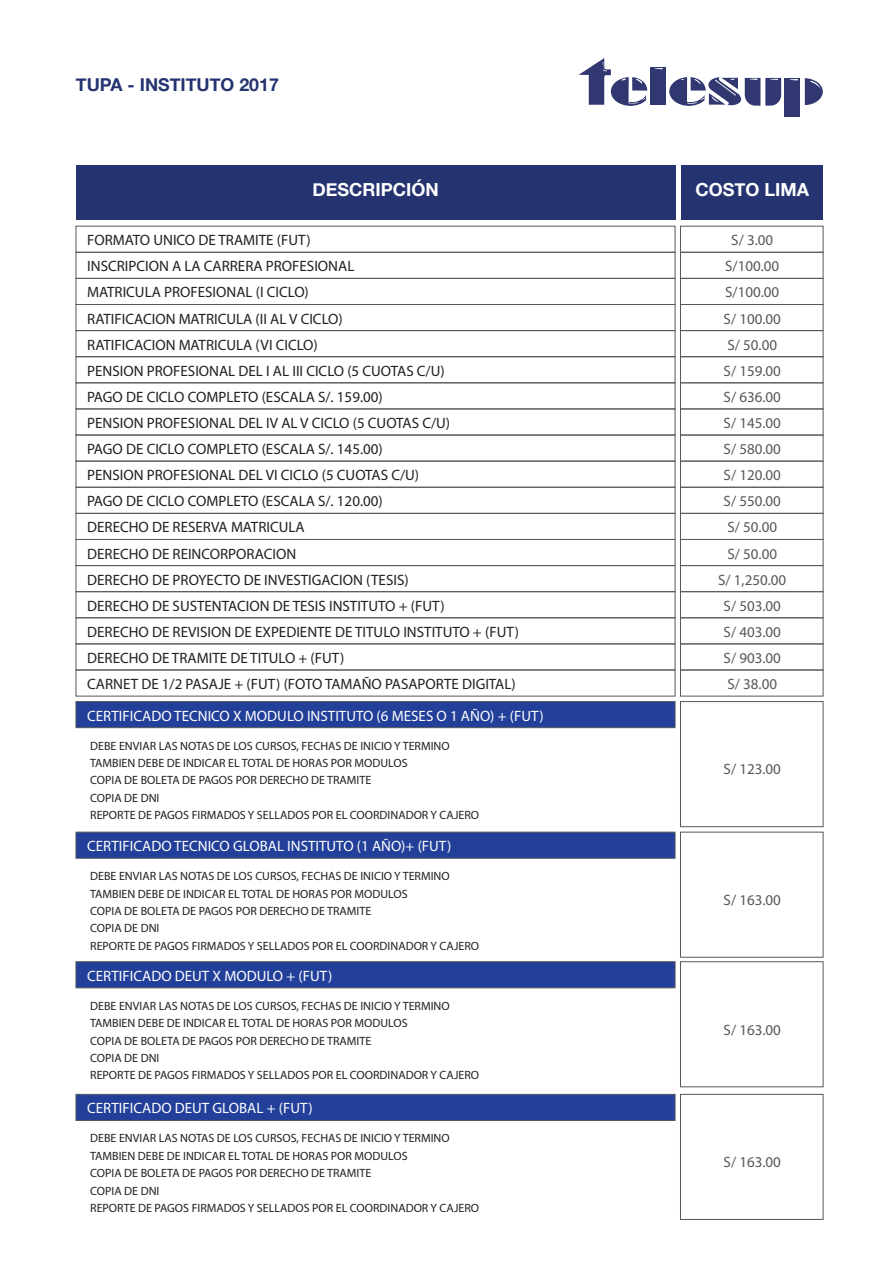
<style>
.page{position:relative;width:893px;height:1263px;background:#fff}
.page>*{position:absolute;margin:0;border:0;box-sizing:border-box;transform-origin:0 0}
.t1{font:700 18px "Helvetica Neue";color:#fff}
.t2{font:700 17.7px "Helvetica Neue";color:#253370}
.t3{font:15px "Myriad Pro";color:#231f20}
.t4{font:15px "Myriad Pro";color:#57585a}
.t5{font:15px "Myriad Pro";color:#fff}
.t6{font:12px/17.4px "Myriad Pro";color:#231f20}
</style>
<div class="page">
<div style="left:651px;top:67px;width:15px;height:38px;background:#313770"></div>
<div style="left:784px;top:78px;width:16px;height:39px;background:#313770"></div>
<svg style="left:669px;top:77px;width:112px;height:29px"></svg>
<svg style="left:805px;top:78px;width:18px;height:27px"></svg>
<svg style="left:578px;top:58px;width:69px;height:48px"></svg>
<div style="left:76px;top:165px;width:599px;height:54px;background:#253370"></div>
<div style="left:681px;top:165px;width:142px;height:54px;background:#253370"></div>
<div style="left:76px;top:226px;width:599px;height:27px;border:1px solid #57585a"></div>
<div style="left:680px;top:226px;width:143px;height:27px;border:1px solid #57585a"></div>
<div style="left:76px;top:252px;width:599px;height:27px;border:1px solid #57585a"></div>
<div style="left:680px;top:252px;width:143px;height:27px;border:1px solid #57585a"></div>
<div style="left:76px;top:278px;width:599px;height:27px;border:1px solid #57585a"></div>
<div style="left:680px;top:278px;width:143px;height:27px;border:1px solid #57585a"></div>
<div style="left:76px;top:304px;width:599px;height:27px;border:1px solid #57585a"></div>
<div style="left:680px;top:304px;width:143px;height:27px;border:1px solid #57585a"></div>
<div style="left:76px;top:330px;width:599px;height:27px;border:1px solid #57585a"></div>
<div style="left:680px;top:330px;width:143px;height:27px;border:1px solid #57585a"></div>
<div style="left:76px;top:356px;width:599px;height:27px;border:1px solid #57585a"></div>
<div style="left:680px;top:356px;width:143px;height:27px;border:1px solid #57585a"></div>
<div style="left:76px;top:382px;width:599px;height:27px;border:1px solid #57585a"></div>
<div style="left:680px;top:382px;width:143px;height:27px;border:1px solid #57585a"></div>
<div style="left:76px;top:409px;width:599px;height:26px;border:1px solid #57585a"></div>
<div style="left:680px;top:409px;width:143px;height:26px;border:1px solid #57585a"></div>
<div style="left:76px;top:435px;width:599px;height:26px;border:1px solid #57585a"></div>
<div style="left:680px;top:435px;width:143px;height:26px;border:1px solid #57585a"></div>
<div style="left:76px;top:461px;width:599px;height:27px;border:1px solid #57585a"></div>
<div style="left:680px;top:461px;width:143px;height:27px;border:1px solid #57585a"></div>
<div style="left:76px;top:487px;width:599px;height:27px;border:1px solid #57585a"></div>
<div style="left:680px;top:487px;width:143px;height:27px;border:1px solid #57585a"></div>
<div style="left:76px;top:513px;width:599px;height:27px;border:1px solid #57585a"></div>
<div style="left:680px;top:513px;width:143px;height:27px;border:1px solid #57585a"></div>
<div style="left:76px;top:539px;width:599px;height:27px;border:1px solid #57585a"></div>
<div style="left:680px;top:539px;width:143px;height:27px;border:1px solid #57585a"></div>
<div style="left:76px;top:565px;width:599px;height:27px;border:1px solid #57585a"></div>
<div style="left:680px;top:565px;width:143px;height:27px;border:1px solid #57585a"></div>
<div style="left:76px;top:591px;width:599px;height:27px;border:1px solid #57585a"></div>
<div style="left:680px;top:591px;width:143px;height:27px;border:1px solid #57585a"></div>
<div style="left:76px;top:617px;width:599px;height:27px;border:1px solid #57585a"></div>
<div style="left:680px;top:617px;width:143px;height:27px;border:1px solid #57585a"></div>
<div style="left:76px;top:643px;width:599px;height:27px;border:1px solid #57585a"></div>
<div style="left:680px;top:643px;width:143px;height:27px;border:1px solid #57585a"></div>
<div style="left:76px;top:670px;width:599px;height:26px;border:1px solid #57585a"></div>
<div style="left:680px;top:670px;width:143px;height:26px;border:1px solid #57585a"></div>
<div style="left:76px;top:701px;width:599px;height:27px;background:#223f99;border:1px solid #57585a"></div>
<div style="left:680px;top:701px;width:143px;height:126px;background:#fff;border:1px solid #57585a"></div>
<div style="left:76px;top:832px;width:599px;height:27px;background:#223f99;border:1px solid #57585a"></div>
<div style="left:76px;top:961px;width:599px;height:27px;background:#223f99;border:1px solid #57585a"></div>
<div style="left:680px;top:961px;width:143px;height:126px;background:#fff;border:1px solid #57585a"></div>
<div style="left:76px;top:1094px;width:599px;height:27px;background:#223f99;border:1px solid #57585a"></div>
<div style="left:680px;top:1094px;width:143px;height:126px;background:#fff;border:1px solid #57585a"></div>
<h2 class="t2" style="left:76px;top:71px;width:204px">TUPA - INSTITUTO 2017</h2>
<h1 class="t1" style="left:312px;top:176px;width:128px">DESCRIPCIÓN</h1>
<h1 class="t1" style="left:695px;top:176px;width:115px">COSTO LIMA</h1>
<p class="t3" style="left:87px;top:231px;width:225px">FORMATO UNICO DE TRAMITE (FUT)</p>
<p class="t4" style="left:731px;top:231px;width:43px">S/ 3.00</p>
<p class="t3" style="left:87px;top:257px;width:269px">INSCRIPCION A LA CARRERA PROFESIONAL</p>
<p class="t4" style="left:725px;top:257px;width:56px">S/100.00</p>
<p class="t3" style="left:87px;top:283px;width:223px">MATRICULA PROFESIONAL (I CICLO)</p>
<p class="t4" style="left:725px;top:283px;width:56px">S/100.00</p>
<p class="t3" style="left:87px;top:309px;width:257px">RATIFICACION MATRICULA (II AL V CICLO)</p>
<p class="t4" style="left:724px;top:309px;width:59px">S/ 100.00</p>
<p class="t3" style="left:87px;top:335px;width:232px">RATIFICACION MATRICULA (VI CICLO)</p>
<p class="t4" style="left:727px;top:335px;width:51px">S/ 50.00</p>
<p class="t3" style="left:87px;top:361px;width:359px">PENSION PROFESIONAL DEL I AL III CICLO (5 CUOTAS C/U)</p>
<p class="t4" style="left:724px;top:361px;width:59px">S/ 159.00</p>
<p class="t3" style="left:87px;top:388px;width:297px">PAGO DE CICLO COMPLETO (ESCALA S/. 159.00)</p>
<p class="t4" style="left:724px;top:388px;width:59px">S/ 636.00</p>
<p class="t3" style="left:87px;top:414px;width:364px">PENSION PROFESIONAL DEL IV AL V CICLO (5 CUOTAS C/U)</p>
<p class="t4" style="left:724px;top:414px;width:59px">S/ 145.00</p>
<p class="t3" style="left:87px;top:440px;width:297px">PAGO DE CICLO COMPLETO (ESCALA S/. 145.00)</p>
<p class="t4" style="left:724px;top:440px;width:59px">S/ 580.00</p>
<p class="t3" style="left:87px;top:466px;width:333px">PENSION PROFESIONAL DEL VI CICLO (5 CUOTAS C/U)</p>
<p class="t4" style="left:724px;top:466px;width:59px">S/ 120.00</p>
<p class="t3" style="left:87px;top:492px;width:297px">PAGO DE CICLO COMPLETO (ESCALA S/. 120.00)</p>
<p class="t4" style="left:724px;top:492px;width:59px">S/ 550.00</p>
<p class="t3" style="left:87px;top:518px;width:219px">DERECHO DE RESERVA MATRICULA</p>
<p class="t4" style="left:727px;top:518px;width:51px">S/ 50.00</p>
<p class="t3" style="left:87px;top:544px;width:210px">DERECHO DE REINCORPORACION</p>
<p class="t4" style="left:727px;top:544px;width:51px">S/ 50.00</p>
<p class="t3" style="left:87px;top:570px;width:323px">DERECHO DE PROYECTO DE INVESTIGACION (TESIS)</p>
<p class="t4" style="left:718px;top:570px;width:70px">S/ 1,250.00</p>
<p class="t3" style="left:87px;top:596px;width:359px">DERECHO DE SUSTENTACION DE TESIS INSTITUTO + (FUT)</p>
<p class="t4" style="left:724px;top:596px;width:59px">S/ 503.00</p>
<p class="t3" style="left:87px;top:623px;width:433px">DERECHO DE REVISION DE EXPEDIENTE DE TITULO INSTITUTO + (FUT)</p>
<p class="t4" style="left:724px;top:623px;width:59px">S/ 403.00</p>
<p class="t3" style="left:87px;top:649px;width:259px">DERECHO DE TRAMITE DE TITULO + (FUT)</p>
<p class="t4" style="left:724px;top:649px;width:59px">S/ 903.00</p>
<p class="t3" style="left:87px;top:675px;width:430px">CARNET DE 1/2 PASAJE + (FUT) (FOTO TAMAÑO PASAPORTE DIGITAL)</p>
<p class="t4" style="left:727px;top:675px;width:51px">S/ 38.00</p>
<p class="t5" style="left:87px;top:706px;width:458px">CERTIFICADO TECNICO X MODULO INSTITUTO (6 MESES O 1 AÑO) + (FUT)</p>
<p class="t6" style="left:90px;top:737px;width:390px">DEBE ENVIAR LAS NOTAS DE LOS CURSOS, FECHAS DE INICIO Y TERMINO TAMBIEN DEBE DE INDICAR EL TOTAL DE HORAS POR MODULOS<br>COPIA DE BOLETA DE PAGOS POR DERECHO DE TRAMITE<br>COPIA DE DNI<br>REPORTE DE PAGOS FIRMADOS Y SELLADOS POR EL COORDINADOR Y CAJERO</p>
<p class="t5" style="left:87px;top:837px;width:366px">CERTIFICADO TECNICO GLOBAL INSTITUTO (1 AÑO)+ (FUT)</p>
<p class="t6" style="left:90px;top:867px;width:390px">DEBE ENVIAR LAS NOTAS DE LOS CURSOS, FECHAS DE INICIO Y TERMINO TAMBIEN DEBE DE INDICAR EL TOTAL DE HORAS POR MODULOS<br>COPIA DE BOLETA DE PAGOS POR DERECHO DE TRAMITE<br>COPIA DE DNI<br>REPORTE DE PAGOS FIRMADOS Y SELLADOS POR EL COORDINADOR Y CAJERO</p>
<p class="t5" style="left:87px;top:966px;width:247px">CERTIFICADO DEUT X MODULO + (FUT)</p>
<p class="t6" style="left:90px;top:997px;width:390px">DEBE ENVIAR LAS NOTAS DE LOS CURSOS, FECHAS DE INICIO Y TERMINO TAMBIEN DEBE DE INDICAR EL TOTAL DE HORAS POR MODULOS<br>COPIA DE BOLETA DE PAGOS POR DERECHO DE TRAMITE<br>COPIA DE DNI<br>REPORTE DE PAGOS FIRMADOS Y SELLADOS POR EL COORDINADOR Y CAJERO</p>
<p class="t5" style="left:87px;top:1099px;width:227px">CERTIFICADO DEUT GLOBAL + (FUT)</p>
<p class="t6" style="left:90px;top:1129px;width:390px">DEBE ENVIAR LAS NOTAS DE LOS CURSOS, FECHAS DE INICIO Y TERMINO TAMBIEN DEBE DE INDICAR EL TOTAL DE HORAS POR MODULOS<br>COPIA DE BOLETA DE PAGOS POR DERECHO DE TRAMITE<br>COPIA DE DNI<br>REPORTE DE PAGOS FIRMADOS Y SELLADOS POR EL COORDINADOR Y CAJERO</p>
<p class="t4" style="left:724px;top:760px;width:59px">S/ 123.00</p>
<p class="t4" style="left:724px;top:891px;width:59px">S/ 163.00</p>
<p class="t4" style="left:724px;top:1020px;width:59px">S/ 163.00</p>
<p class="t4" style="left:724px;top:1153px;width:59px">S/ 163.00</p>
</div>
